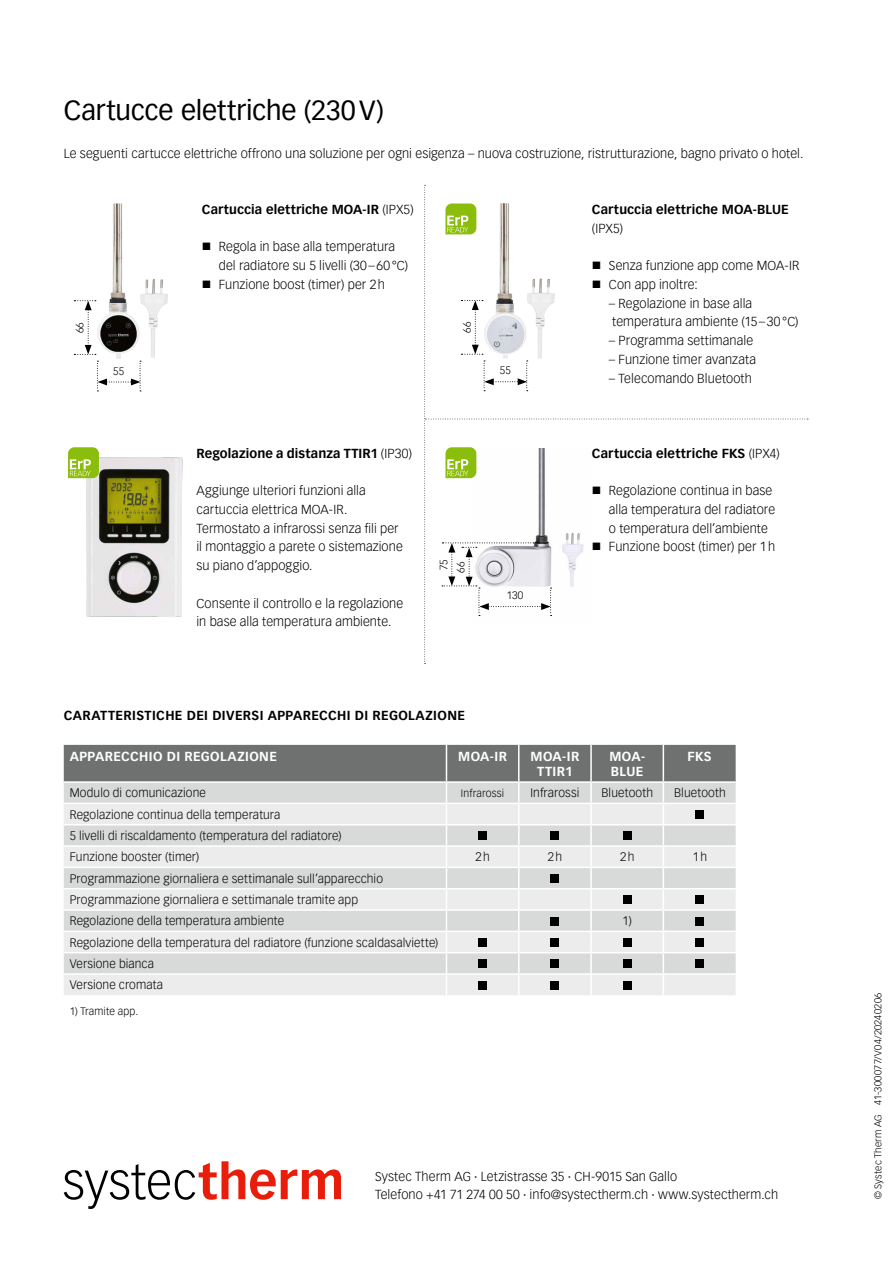
<style>
.page{position:relative;width:893px;height:1263px;background:#fff}
.page>*{position:absolute;margin:0;border:0;box-sizing:border-box;transform-origin:0 0}
.t1{font:27px "Vectora LT Pro";letter-spacing:-.005em;color:#000}
.t2{font:300 12.75px/18.8px "Vectora LT Pro";letter-spacing:.005em;color:#000}
.t3{font:700 12.75px "Vectora LT Pro";letter-spacing:.015em;color:#000}
.t4{font:700 12.75px/15.3px "Vectora LT Pro";letter-spacing:.03em;color:#fff;text-align:center}
.t5{font:300 12px/21.3px "Vectora LT Pro";letter-spacing:.01em;color:#000}
.t6{font:300 10.5px/17.2px "Vectora LT Pro";letter-spacing:.015em;color:#000}
.t7{font:300 9.75px "Vectora LT Pro";letter-spacing:.02em;color:#000}
.s1{font-weight:300}
.s2{font-family:"Vectora LT Std"}
.s3{color:#e6007c}
</style>
<div class="page">
<svg style="left:64px;top:1161px;width:277px;height:48px"></svg>
<svg style="left:97px;top:361px;width:44px;height:31px"></svg>
<svg style="left:74px;top:300px;width:22px;height:55px"></svg>
<img style="left:97px;top:203px;width:43px;height:156px">
<img style="left:140px;top:279px;width:28px;height:79px">
<img style="left:78px;top:457px;width:105px;height:160px">
<svg style="left:68px;top:447px;width:31px;height:31px"></svg>
<svg style="left:64px;top:745px;width:672px;height:250px;background:#d2d3d3"></svg>
<hr style="left:446px;top:745px;width:1px;height:36px;background:#fff">
<hr style="left:518px;top:745px;width:1px;height:36px;background:#fff">
<hr style="left:590px;top:745px;width:2px;height:36px;background:#fff">
<hr style="left:663px;top:745px;width:1px;height:36px;background:#fff">
<hr style="left:663px;top:781px;width:73px;height:2px;background:#fff">
<div style="left:696px;top:810px;width:8px;height:9px;background:#000"></div>
<div style="left:478px;top:831px;width:9px;height:9px;background:#000"></div>
<div style="left:551px;top:831px;width:8px;height:9px;background:#000"></div>
<div style="left:623px;top:831px;width:8px;height:9px;background:#000"></div>
<div style="left:551px;top:874px;width:8px;height:9px;background:#000"></div>
<div style="left:623px;top:895px;width:8px;height:9px;background:#000"></div>
<div style="left:696px;top:895px;width:8px;height:9px;background:#000"></div>
<div style="left:551px;top:917px;width:8px;height:8px;background:#000"></div>
<div style="left:696px;top:917px;width:8px;height:8px;background:#000"></div>
<div style="left:478px;top:938px;width:9px;height:9px;background:#000"></div>
<div style="left:551px;top:938px;width:8px;height:9px;background:#000"></div>
<div style="left:623px;top:938px;width:8px;height:9px;background:#000"></div>
<div style="left:696px;top:938px;width:8px;height:9px;background:#000"></div>
<div style="left:478px;top:959px;width:9px;height:9px;background:#000"></div>
<div style="left:551px;top:959px;width:8px;height:9px;background:#000"></div>
<div style="left:623px;top:959px;width:8px;height:9px;background:#000"></div>
<div style="left:696px;top:959px;width:8px;height:9px;background:#000"></div>
<div style="left:478px;top:981px;width:9px;height:8px;background:#000"></div>
<div style="left:551px;top:981px;width:8px;height:8px;background:#000"></div>
<div style="left:623px;top:981px;width:8px;height:8px;background:#000"></div>
<svg style="left:424px;top:185px;width:384px;height:479px"></svg>
<h1 class="t1" style="left:64px;top:94px;width:322px">Cartucce elettriche (230 V)</h1>
<p class="t2" style="left:64px;top:144px;width:741px">Le seguenti cartucce elettriche offrono una soluzione per ogni esigenza – nuova costruzione, ristrutturazione, bagno privato o hotel.</p>
<p class="t6" style="left:71px;top:333px;width:13px;rotate:-90deg">66</p>
<p class="t6" style="left:113px;top:362px;width:13px">55</p>
<p class="t3" style="left:202px;top:201px;width:213px">Cartuccia elettriche MOA-IR <span class="s1">(IPX5)</span></p>
<p class="t2" style="left:219px;top:237px;width:191px">Regola in base alla temperatura del radiatore su 5 livelli (30 – 60 °C)<br>Funzione boost (timer) per 2 h</p>
<p class="t6" style="left:458px;top:333px;width:13px;rotate:-90deg">66</p>
<p class="t3" style="left:196px;top:445px;width:217px">Regolazione a distanza TTIR1 <span class="s1">(IP30)</span></p>
<p class="t2" style="left:196px;top:481px;width:208px">Aggiunge ulteriori funzioni alla cartuccia elettrica MOA-IR.<br>Termostato a infrarossi senza fili per il montaggio a parete o sistemazione su piano d’appoggio.</p>
<p class="t2" style="left:196px;top:594px;width:208px">Consente il controllo e la regolazione in base alla temperatura ambiente.</p>
<p class="t6" style="left:435px;top:572px;width:15px;rotate:-90deg">75<br>66</p>
<p class="t6" style="left:500px;top:362px;width:13px">55</p>
<p class="t6" style="left:507px;top:587px;width:18px">130</p>
<p class="t3" style="left:592px;top:201px;width:198px">Cartuccia elettriche MOA-BLUE</p>
<p class="t2" style="left:592px;top:219px;width:33px">(IPX5)</p>
<p class="t2" style="left:609px;top:256px;width:192px">Senza funzione app come MOA-IR<br>Con app inoltre:</p>
<p class="t2" style="left:609px;top:294px;width:191px">– Regolazione in base alla temperatura ambiente (15 – 30 °C)</p>
<p class="t2" style="left:609px;top:331px;width:146px">– Programma settimanale</p>
<p class="t2" style="left:609px;top:350px;width:149px">– Funzione timer avanzata</p>
<p class="t2" style="left:609px;top:369px;width:144px">– Telecomando Bluetooth</p>
<p class="t3" style="left:592px;top:445px;width:189px">Cartuccia elettriche FKS <span class="s1">(IPX4)</span></p>
<p class="t2" style="left:609px;top:481px;width:168px">Regolazione continua in base alla temperatura del radiatore o temperatura dell<span class="s2">’</span>ambiente<br>Funzione boost (timer) per 1 h</p>
<p class="t3" style="left:64px;top:708px;width:403px">CARATTERISTICHE DEI DIVERSI APPARECCHI DI REGOLAZIONE</p>
<p class="t4" style="left:70px;top:748px;width:209px">APPARECCHIO DI REGOLAZIONE</p>
<p class="t4" style="left:458px;top:748px;width:50px">MOA-IR</p>
<p class="t4" style="left:531px;top:748px;width:50px">MOA-IR<br>TTIR1</p>
<p class="t4" style="left:609px;top:748px;width:37px;text-align:left">MOA-<br>BLUE</p>
<p class="t4" style="left:687px;top:748px;width:26px">FKS</p>
<p class="t5" style="left:70px;top:782px;width:138px">Modulo di comunicazione</p>
<p class="t6" style="left:461px;top:784px;width:45px">Infrarossi</p>
<p class="t5" style="left:530px;top:782px;width:50px">Infrarossi</p>
<p class="t5" style="left:601px;top:782px;width:53px">Bluetooth</p>
<p class="t5" style="left:674px;top:782px;width:53px">Bluetooth</p>
<p class="t5" style="left:70px;top:804px;width:273px">Regolazione continua della temperatura<br>5 livelli di riscaldamento (temperatura del radiatore)<br>Funzione booster (timer)</p>
<p class="t5" style="left:475px;top:846px;width:16px">2 h</p>
<p class="t5" style="left:548px;top:846px;width:16px">2 h</p>
<p class="t5" style="left:620px;top:846px;width:16px">2 h</p>
<p class="t5" style="left:693px;top:846px;width:16px">1 h</p>
<p class="t5" style="left:70px;top:868px;width:315px">Programmazione giornaliera e settimanale sull’apparecchio<br>Programmazione giornaliera e settimanale tramite app<br>Regolazione della temperatura ambiente</p>
<p class="t5" style="left:70px;top:932px;width:370px">Regolazione della temperatura del radiatore (funzione scaldasalviette)<br>Versione bianca<br>Versione cromata</p>
<p class="t6" style="left:70px;top:1002px;width:70px">1) Tramite app.</p>
<p class="t5" style="left:622px;top:910px;width:11px">1)</p>
<p class="t2" style="left:375px;top:1167px;width:405px">Systec Therm AG · Letzistrasse 35 · CH-9015 San Gallo<br>Telefono +41 71 274 00 50 · info@systectherm.ch · www.systectherm.ch</p>
<p class="t7" style="left:872px;top:1019px;width:28px;rotate:-90deg">4 206</p>
<p class="t7" style="left:872px;top:1199px;width:206px;rotate:-90deg">© Systec Therm AG 41-300074/<span class="s3">V01/20220713</span></p>
<p class="t7" style="left:872px;top:1044px;width:7px;rotate:-90deg">4</p>
<p class="t7" style="left:872px;top:1064px;width:7px;rotate:-90deg">7</p>
</div>
